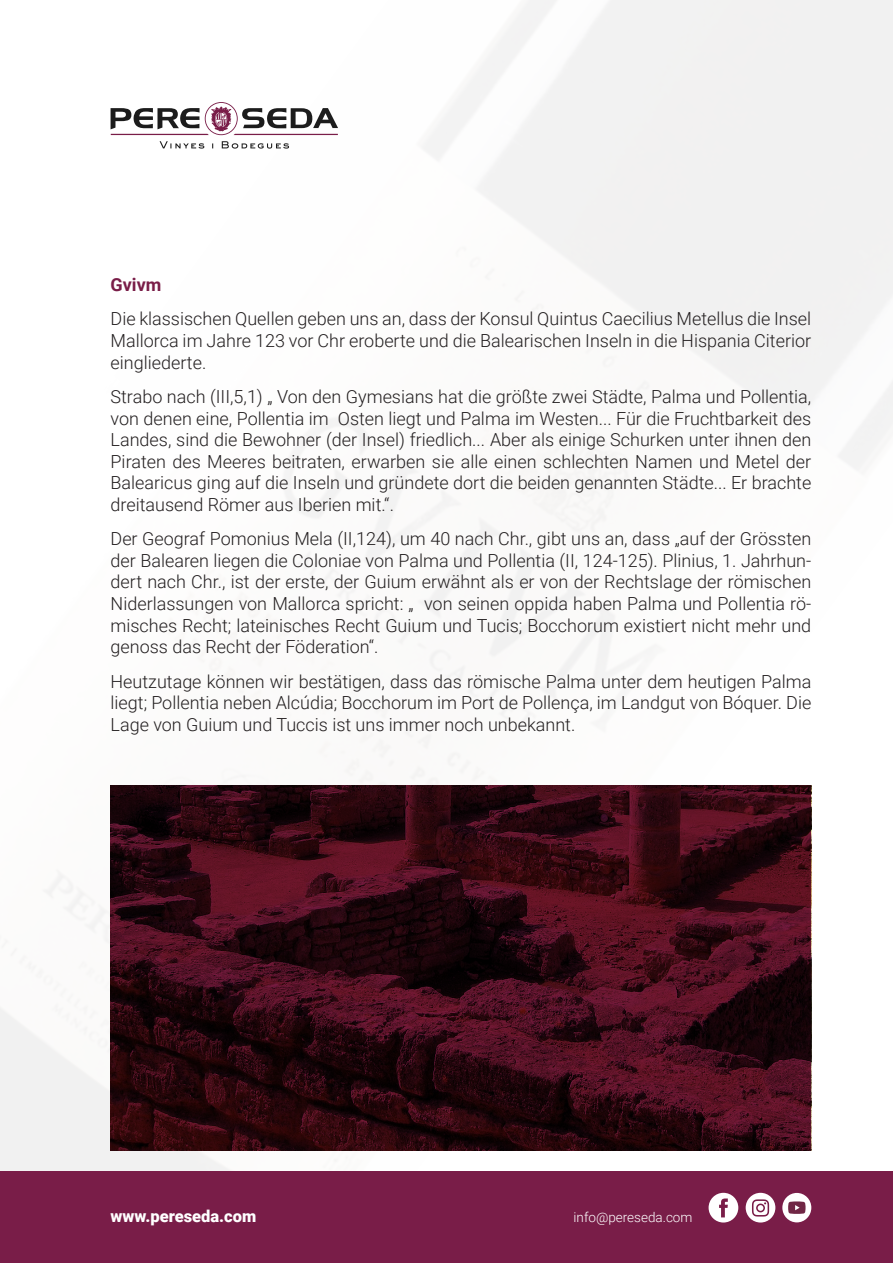
<style>
.page{position:relative;width:893px;height:1263px;background:#fff}
.page>*{position:absolute;margin:0;border:0;box-sizing:border-box;transform-origin:0 0}
.t1{font:300 18px/21.6px "Roboto";color:#231f20;text-align:justify}
.t2{font:700 18px "Roboto";color:#791d48}
.t3{font:900 16.5px "Roboto";color:#fff}
.t4{font:300 13.5px "Roboto";color:#fff}
</style>
<div class="page">
<img style="left:0;top:0;width:893px;height:1171px">
<svg style="left:111px;top:785px;width:700px;height:365px;background:#340a14"></svg>
<div style="left:0;top:1171px;width:893px;height:92px;background:#791d48"></div>
<svg style="left:709px;top:1193px;width:29px;height:29px"></svg>
<svg style="left:746px;top:1193px;width:29px;height:29px"></svg>
<div style="left:782px;top:1193px;width:29px;height:29px;background:#fff;border-radius:50%"></div>
<svg style="left:788px;top:1201px;width:17px;height:13px"></svg>
<p class="t2" style="left:111px;top:272px;width:52px">Gvivm</p>
<p class="t1" style="left:111px;top:307px;width:702px">Die klassischen Quellen geben uns an, dass der Konsul Quintus Caecilius Metellus die Insel Mallorca im Jahre 123 vor Chr eroberte und die Balearischen Inseln in die Hispania Citerior eingliederte.</p>
<p class="t1" style="left:111px;top:385px;width:702px">Strabo nach (III,5,1) „ Von den Gymesians hat die größte zwei Städte, Palma und Pollentia, von denen eine, Pollentia im Osten liegt und Palma im Westen... Für die Fruchtbarkeit des Landes, sind die Bewohner (der Insel) friedlich... Aber als einige Schurken unter ihnen den Piraten des Meeres beitraten, erwarben sie alle einen schlechten Namen und Metel der Balearicus ging auf die Inseln und gründete dort die beiden genannten Städte... Er brachte dreitausend Römer aus Iberien mit.“.</p>
<p class="t1" style="left:111px;top:527px;width:702px">Der Geograf Pomonius Mela (II,124), um 40 nach Chr., gibt uns an, dass „auf der Grössten der Balearen liegen die Coloniae von Palma und Pollentia (II, 124-125). Plinius, 1. Jahrhun&shy;dert nach Chr., ist der erste, der Guium erwähnt als er von der Rechtslage der römischen Niderlassungen von Mallorca spricht: „ von seinen oppida haben Palma und Pollentia rö&shy;misches Recht; lateinisches Recht Guium und Tucis; Bocchorum existiert nicht mehr und genoss das Recht der Föderation“.</p>
<p class="t1" style="left:111px;top:670px;width:702px">Heutzutage können wir bestätigen, dass das römische Palma unter dem heutigen Palma liegt; Pollentia neben Alcúdia; Bocchorum im Port de Pollença, im Landgut von Bóquer. Die Lage von Guium und Tuccis ist uns immer noch unbekannt.</p>
<p class="t3" style="left:111px;top:1205px;width:147px">www.pereseda.com</p>
<p class="t4" style="left:574px;top:1208px;width:120px">info@pereseda.com</p>
</div>
